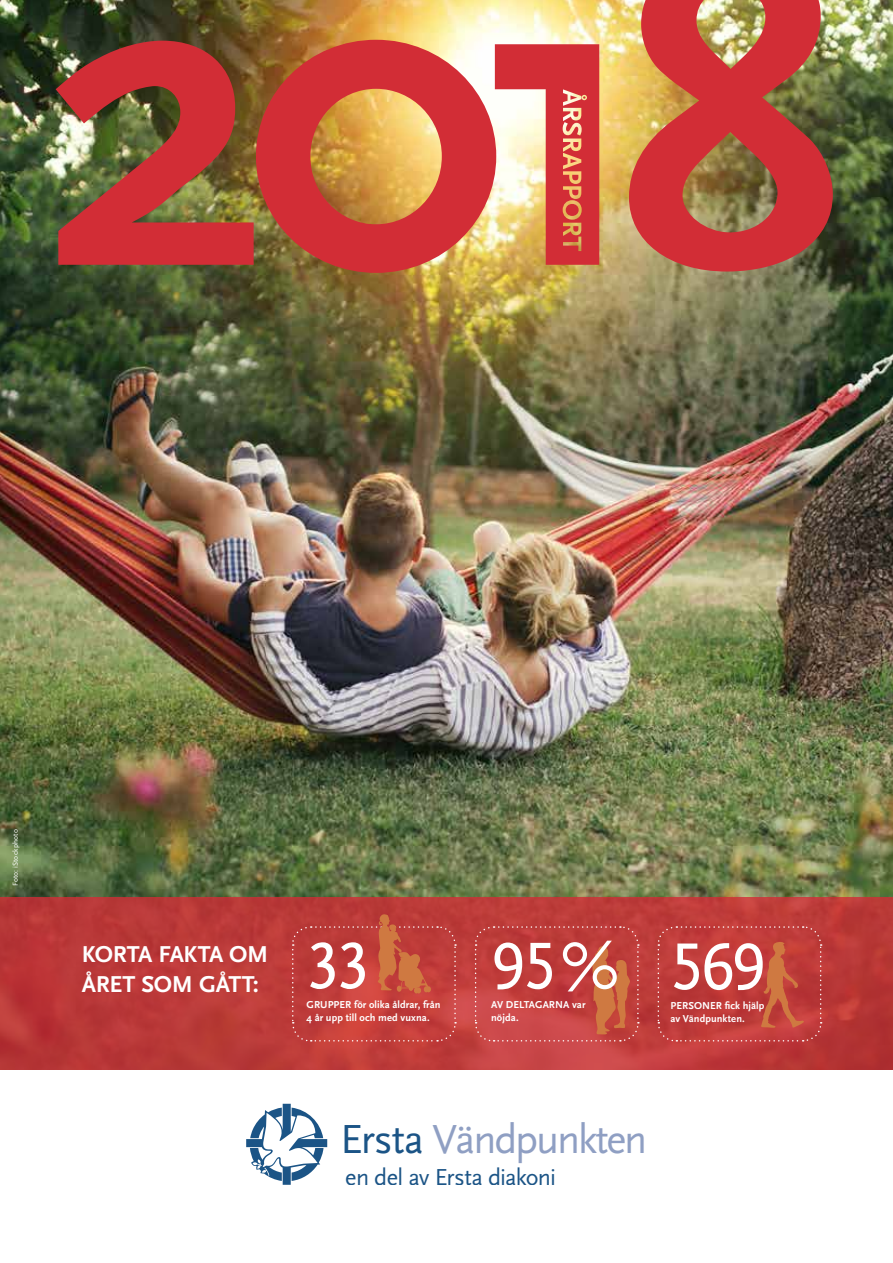
<style>
.page{position:relative;width:893px;height:1263px;background:#fff}
.page>*{position:absolute;margin:0;border:0;box-sizing:border-box;transform-origin:0 0}
.t1{font:69px "Scala Sans Caps";letter-spacing:-.055em;color:#fff}
.t2{font:42.3px "Scala Sans";letter-spacing:-.05em;color:#8f9fc3}
.t3{font:24.15px "Scala Sans";letter-spacing:-.035em;color:#1b5486}
.t4{font:700 24px/30px "Scala Sans";letter-spacing:-.015em;color:#fff}
.t5{font:700 10.5px/13.5px "Scala Sans";letter-spacing:.01em;color:#fff}
.t6{font:7.5px "Scala Sans";letter-spacing:.015em;color:#fff}
.s1{color:#1b5486}
</style>
<div class="page">
<img style="left:0;top:0;width:893px;height:897px">
<svg style="left:246px;top:1104px;width:81px;height:81px"></svg>
<svg style="left:0;top:897px;width:893px;height:172px;fill:#bb3a38"></svg>
<svg style="left:657px;top:925px;width:165px;height:117px"></svg>
<svg style="left:291px;top:914px;width:166px;height:128px"></svg>
<svg style="left:474px;top:925px;width:165px;height:117px"></svg>
<img style="left:56px;top:0;width:777px;height:273px">
<p class="t6" style="left:11px;top:886px;width:58px;rotate:-90deg">Foto: iStockphoto</p>
<h1 class="t1" style="left:491px;top:928px;width:130px">95%</h1>
<p class="t5" style="left:491px;top:998px;width:96px">AV DELTAGARNA var nöjda.</p>
<h1 class="t1" style="left:307px;top:928px;width:66px">33</h1>
<p class="t5" style="left:307px;top:998px;width:136px">GRUPPER för olika åldrar, från<br>4 år upp till och med vuxna.</p>
<h3 class="t4" style="left:82px;top:940px;width:188px">KORTA FAKTA OM<br>ÅRET SOM GÅTT:</h3>
<h1 class="t1" style="left:670px;top:929px;width:97px">569</h1>
<p class="t5" style="left:670px;top:999px;width:96px">PERSONER fick hjälp av Vändpunkten.</p>
<h2 class="t2" style="left:340px;top:1116px;width:309px"><span class="s1">Ersta</span> Vändpunkten</h2>
<h3 class="t3" style="left:345px;top:1164px;width:212px">en del av Ersta diakoni</h3>
</div>
